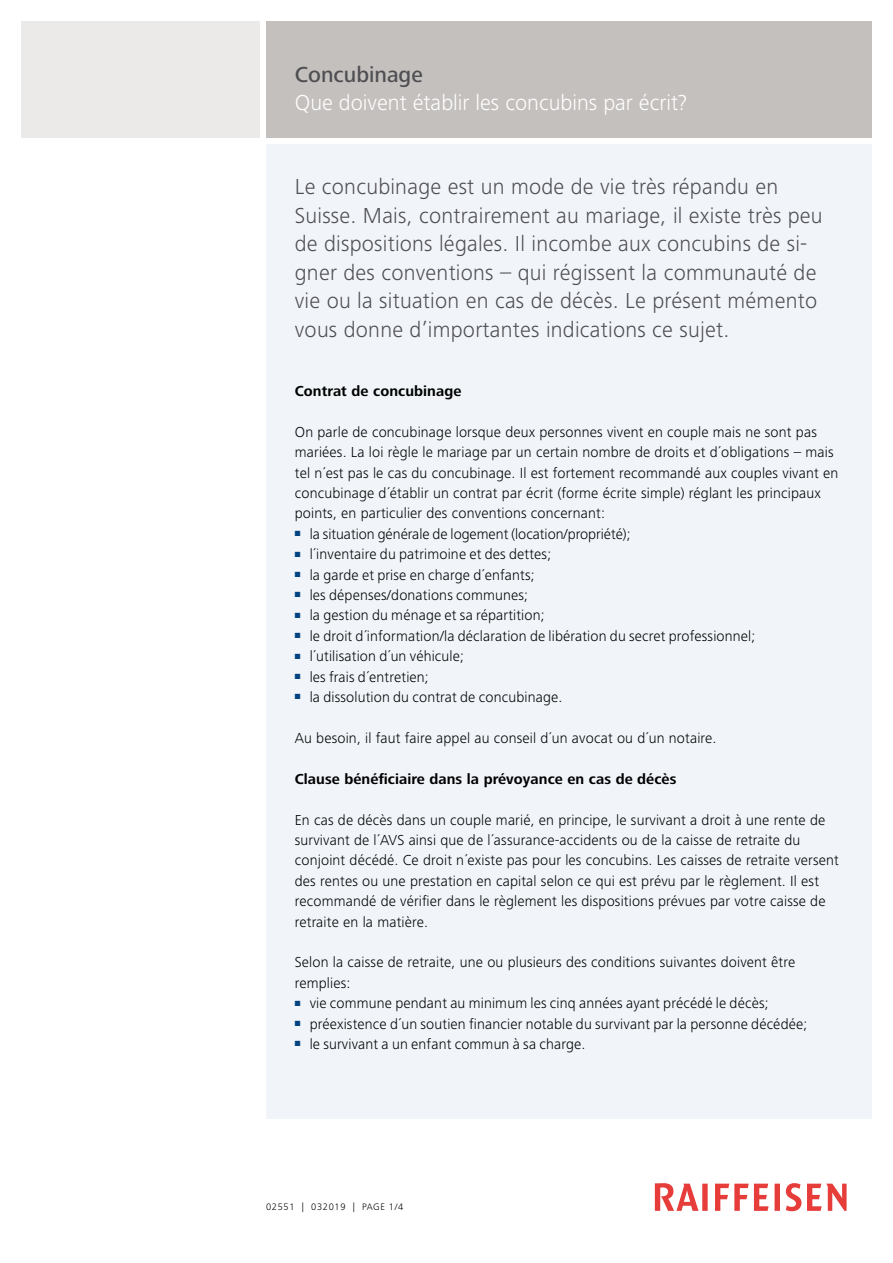
<style>
.page{position:relative;width:893px;height:1263px;background:#fff}
.page>*{position:absolute;margin:0;border:0;box-sizing:border-box;transform-origin:0 0}
.t1{font:300 22.5px/28.5px "Frutiger Next LT";letter-spacing:.01em;color:#4f4e52}
.t2{font:300 22.5px "Frutiger Next LT";color:#fff}
.t3{font:500 22.5px "Frutiger Next LT";color:#4f4e52}
.t4{font:300 15px/20.4px "Frutiger Next LT";letter-spacing:.01em;color:#000}
.t5{font:700 15px "Frutiger Next LT";letter-spacing:.005em;color:#000}
.t6{font:300 9.75px "Frutiger Next LT";letter-spacing:.07em;color:#000}
</style>
<div class="page">
<div style="left:266px;top:144px;width:606px;height:975px;background:#f1f5fa"></div>
<div style="left:21px;top:21px;width:239px;height:117px;background:#ebeae9"></div>
<div style="left:266px;top:21px;width:606px;height:117px;background:#c4c0be"></div>
<svg style="left:655px;top:1183px;width:192px;height:28px"></svg>
<h1 class="t3" style="left:295px;top:62px;width:130px">Concubinage</h1>
<h1 class="t2" style="left:295px;top:90px;width:394px">Que doivent établir les concubins par écrit?</h1>
<p class="t1" style="left:295px;top:173px;width:529px">Le concubinage est un mode de vie très répandu en Suisse. Mais, contrairement au mariage, il existe très peu de dispositions légales. Il incombe aux concubins de si&shy;gner des conventions – qui régissent la communauté de vie ou la situation en cas de décès. Le présent mémento vous donne d’importantes indications ce sujet.</p>
<p class="t5" style="left:295px;top:382px;width:168px">Contrat de concubinage</p>
<p class="t4" style="left:295px;top:422px;width:545px">On parle de concubinage lorsque deux personnes vivent en couple mais ne sont pas mariées. La loi règle le mariage par un certain nombre de droits et d´obligations – mais tel n´est pas le cas du concubinage. Il est fortement recommandé aux couples vivant en concubinage d´établir un contrat par écrit (forme écrite simple) réglant les principaux points, en particulier des conventions concernant:</p>
<p class="t4" style="left:295px;top:524px;width:337px"><sup>■</sup> la situation générale de logement (location/propriété);</p>
<p class="t4" style="left:295px;top:544px;width:258px"><sup>■</sup> l´inventaire du patrimoine et des dettes;</p>
<p class="t4" style="left:295px;top:564px;width:241px"><sup>■</sup> la garde et prise en charge d´enfants;</p>
<p class="t4" style="left:295px;top:585px;width:235px"><sup>■</sup> les dépenses/donations communes;</p>
<p class="t4" style="left:295px;top:605px;width:251px"><sup>■</sup> la gestion du ménage et sa répartition;</p>
<p class="t4" style="left:295px;top:626px;width:462px"><sup>■</sup> le droit d´information/la déclaration de libération du secret professionnel;</p>
<p class="t4" style="left:295px;top:646px;width:171px"><sup>■</sup> l´utilisation d´un véhicule;</p>
<p class="t4" style="left:295px;top:666px;width:136px"><sup>■</sup> les frais d´entretien;</p>
<p class="t4" style="left:295px;top:687px;width:269px"><sup>■</sup> la dissolution du contrat de concubinage.</p>
<p class="t4" style="left:295px;top:728px;width:423px">Au besoin, il faut faire appel au conseil d´un avocat ou d´un notaire.</p>
<p class="t5" style="left:295px;top:770px;width:383px">Clause bénéficiaire dans la prévoyance en cas de décès</p>
<p class="t4" style="left:295px;top:809px;width:546px">En cas de décès dans un couple marié, en principe, le survivant a droit à une rente de survivant de l´AVS ainsi que de l´assurance-accidents ou de la caisse de retraite du conjoint décédé. Ce droit n´existe pas pour les concubins. Les caisses de retraite versent des rentes ou une prestation en capital selon ce qui est prévu par le règlement. Il est recommandé de vérifier dans le règlement les dispositions prévues par votre caisse de retraite en la matière.</p>
<p class="t4" style="left:295px;top:952px;width:502px">Selon la caisse de retraite, une ou plusieurs des conditions suivantes doivent être remplies:</p>
<p class="t4" style="left:295px;top:993px;width:475px"><sup>■</sup> vie commune pendant au minimum les cinq années ayant précédé le décès;</p>
<p class="t4" style="left:295px;top:1013px;width:514px"><sup>■</sup> préexistence d´un soutien financier notable du survivant par la personne décédée;</p>
<p class="t4" style="left:295px;top:1034px;width:292px"><sup>■</sup> le survivant a un enfant commun à sa charge.</p>
<p class="t6" style="left:266px;top:1202px;width:139px">02551 | 032019 | PAGE 1/4</p>
</div>
